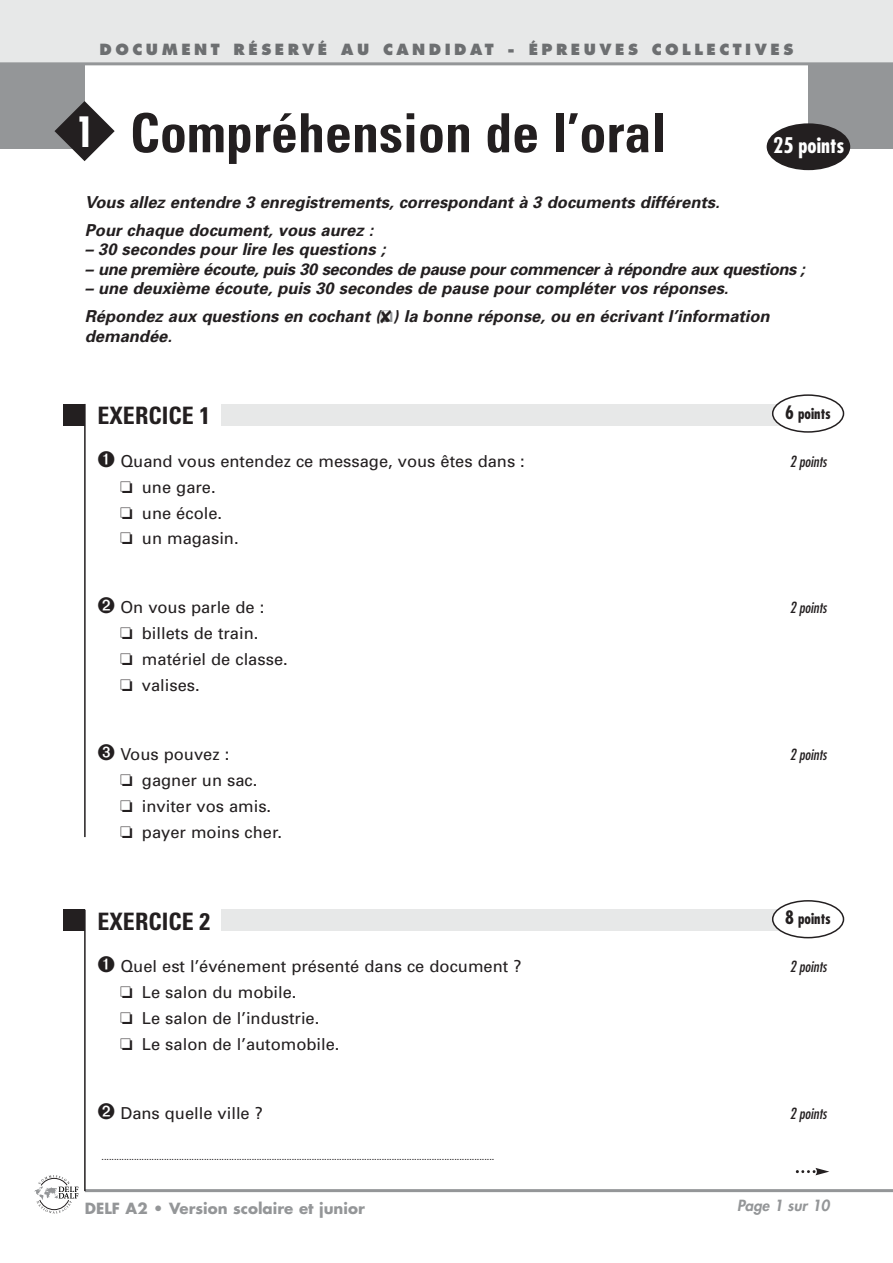
<style>
.page{position:relative;width:893px;height:1263px;background:#fff}
.page>*{position:absolute;margin:0;border:0;box-sizing:border-box;transform-origin:0 0}
.t1{font:700 condensed 54px "Univers";color:#231f20}
.t2{font:700 condensed 40.65px "Futura";color:#fff}
.t3{font:700 condensed 24px "Univers";color:#231f20}
.t4{font:700 condensed 21px "Futura";color:#fff}
.t5{font:16.5px/26px "Univers";color:#231f20}
.t6{font:italic 700 16.5px/28px "Univers";color:#231f20}
.t7{font:italic 700 16.5px "Univers";letter-spacing:-.02em;color:#231f20}
.t8{font:800 15px "Futura";letter-spacing:.235em;color:#6d6f71}
.t9{font:italic condensed 15px "Futura";color:#231f20}
.t10{font:700 15px "Futura";color:#949698}
.t11{font:700 condensed 15px "Futura";color:#231f20}
.t12{font:italic 800 15px "Futura";color:#949698}
.t13{font:9px "Univers";color:#231f20}
.s1{color:#949698}
.s2{font-size:18px}
</style>
<div class="page">
<div style="left:808px;top:64px;width:84px;height:85px;background:#949698"></div>
<div style="left:0;top:64px;width:85px;height:85px;background:#949698"></div>
<div style="left:0;top:0;width:892px;height:64px;background:#e7e8e8"></div>
<hr style="left:85px;top:1189px;width:807px;height:3px;background:#949698">
<hr style="left:0;top:62px;width:892px;height:3px;background:#949698">
<svg style="left:34px;top:1175px;width:45px;height:39px"></svg>
<div style="left:221px;top:404px;width:587px;height:21px;background:#e7e8e8"></div>
<svg style="left:772px;top:394px;width:72px;height:39px"></svg>
<div style="left:64px;top:404px;width:21px;height:21px;background:#231f20"></div>
<hr style="left:84px;top:404px;width:2px;height:433px;background:#231f20">
<div style="left:221px;top:910px;width:587px;height:21px;background:#e7e8e8"></div>
<svg style="left:772px;top:900px;width:72px;height:38px"></svg>
<div style="left:64px;top:910px;width:21px;height:21px;background:#231f20"></div>
<hr style="left:84px;top:910px;width:2px;height:281px;background:#231f20">
<div style="left:766px;top:123px;width:84px;height:47px;background:#231f20;border-radius:50%"></div>
<svg style="left:54px;top:101px;width:61px;height:60px"></svg>
<svg style="left:795px;top:1168px;width:34px;height:7px"></svg>
<p class="t8" style="left:100px;top:43px;width:695px">DOCUMENT RÉSERVÉ AU CANDIDAT - ÉPREUVES COLLECTIVES</p>
<h2 class="t2" style="left:75px;top:114px;width:21px">1</h2>
<h1 class="t1" style="left:130px;top:113px;width:538px">Compréhension de l’oral</h1>
<p class="t4" style="left:773px;top:136px;width:73px">25 points</p>
<p class="t6" style="left:85px;top:189px;width:636px">Vous allez entendre 3 enregistrements, correspondant à 3 documents différents.<br>Pour chaque document, vous aurez :</p>
<p class="t6" style="left:85px;top:237px;width:302px">– 30 secondes pour lire les questions ;</p>
<p class="t7" style="left:85px;top:263px;width:721px">– une première écoute, puis 30 secondes de pause pour commencer à répondre aux questions ;</p>
<p class="t6" style="left:85px;top:276px;width:686px">– une deuxième écoute, puis 30 secondes de pause pour compléter vos réponses.<br>Répondez aux questions en cochant (<span class="s1">❏</span>) la bonne réponse, ou en écrivant l’information</p>
<p class="t6" style="left:85px;top:323px;width:89px">demandée.</p>
<p class="t11" style="left:785px;top:407px;width:47px"><span class="s2">6</span> points</p>
<h3 class="t3" style="left:98px;top:407px;width:114px">EXERCICE 1</h3>
<p class="t5" style="left:98px;top:449px;width:429px">➊ Quand vous entendez ce message, vous êtes dans :</p>
<p class="t9" style="left:789px;top:454px;width:38px">2 points</p>
<p class="t5" style="left:120px;top:475px;width:120px">❏ une gare.<br>❏ une école. ❏ un magasin.</p>
<p class="t5" style="left:98px;top:596px;width:168px">➋ On vous parle de :</p>
<p class="t9" style="left:789px;top:601px;width:38px">2 points</p>
<p class="t5" style="left:120px;top:622px;width:169px">❏ billets de train.<br>❏ matériel de classe. ❏ valises.</p>
<p class="t5" style="left:98px;top:743px;width:133px">➌ Vous pouvez :</p>
<p class="t9" style="left:789px;top:748px;width:38px">2 points</p>
<p class="t5" style="left:120px;top:769px;width:163px">❏ gagner un sac.<br>❏ inviter vos amis. ❏ payer moins cher.</p>
<p class="t11" style="left:785px;top:912px;width:47px"><span class="s2">8</span> points</p>
<h3 class="t3" style="left:98px;top:912px;width:114px">EXERCICE 2</h3>
<p class="t5" style="left:98px;top:955px;width:425px">➊ Quel est l’événement présenté dans ce document ?</p>
<p class="t9" style="left:789px;top:960px;width:38px">2 points</p>
<p class="t5" style="left:120px;top:981px;width:221px">❏ Le salon du mobile.<br>❏ Le salon de l’industrie.<br>❏ Le salon de l’automobile.</p>
<p class="t5" style="left:98px;top:1102px;width:167px">➋ Dans quelle ville ?</p>
<p class="t9" style="left:789px;top:1107px;width:38px">2 points</p>
<p class="t13" style="left:102px;top:1153px;width:394px">.............................................................................................................................................................</p>
<p class="t10" style="left:85px;top:1201px;width:281px">DELF A2 • Version scolaire et junior</p>
<p class="t12" style="left:737px;top:1198px;width:94px">Page 1 sur 10</p>
</div>
